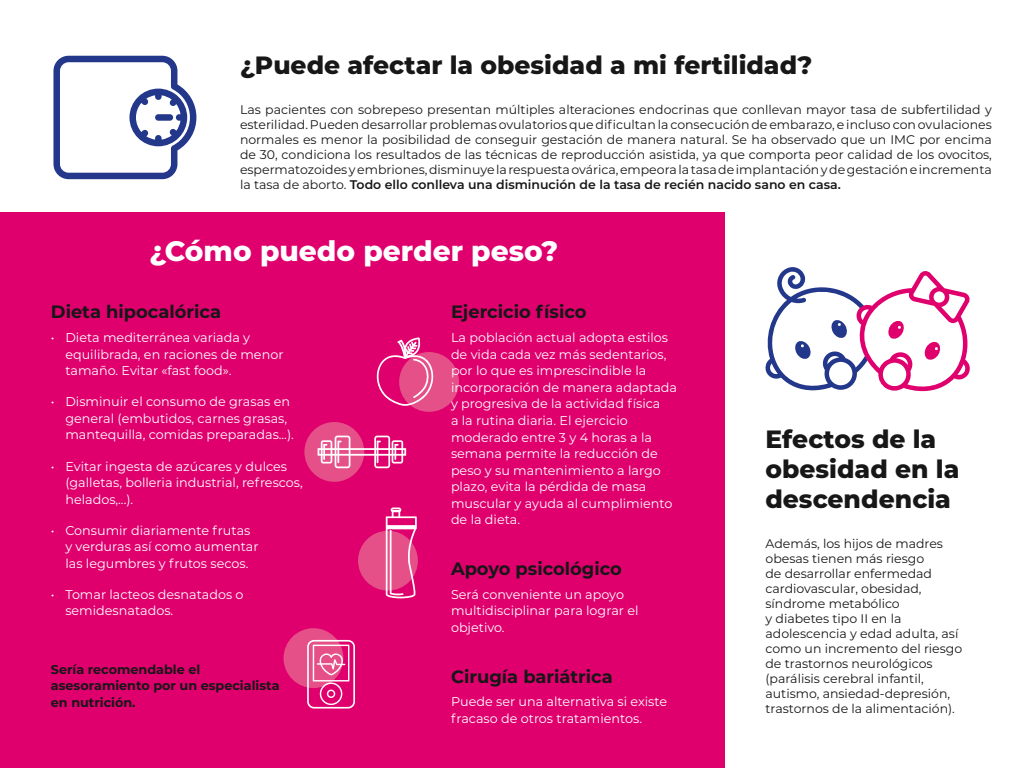
<style>
.page{position:relative;width:1024px;height:768px;background:#fff}
.page>*{position:absolute;margin:0;border:0;box-sizing:border-box;transform-origin:0 0}
.t1{font:800 28.05px "Montserrat";color:#fff}
.t2{font:800 25px/30.3px "Montserrat";color:#171717}
.t3{font:700 17.85px "Montserrat";color:#171717}
.t4{font:12.75px/16.6px "Montserrat";color:#fff}
.t5{font:700 12.75px/16.6px "Montserrat";color:#171717}
.t6{font:12.5px/15px "Montserrat";color:#171717;text-align:justify}
.s1{font-weight:600}
</style>
<div class="page">
<div style="left:0;top:212px;width:725px;height:556px;background:#df006e"></div>
<div style="left:399px;top:352px;width:60px;height:60px;background:#e55089;border-radius:50%"></div>
<svg style="left:376px;top:337px;width:58px;height:69px"></svg>
<svg style="left:53px;top:56px;width:143px;height:123px"></svg>
<div style="left:155px;top:114px;width:18px;height:7px;background:#23378b;border-radius:3px"></div>
<svg style="left:765px;top:267px;width:205px;height:124px"></svg>
<div style="left:358px;top:531px;width:60px;height:60px;background:#e55089;border-radius:50%"></div>
<svg style="left:386px;top:508px;width:31px;height:90px"></svg>
<div style="left:304px;top:422px;width:60px;height:60px;background:#e55089;border-radius:50%"></div>
<svg style="left:318px;top:436px;width:88px;height:32px"></svg>
<div style="left:284px;top:628px;width:59px;height:60px;background:#e55089;border-radius:50%"></div>
<svg style="left:307px;top:640px;width:48px;height:69px"></svg>
<h2 class="t2" style="left:240px;top:48px;width:574px">¿Puede afectar la obesidad a mi fertilidad?</h2>
<p class="t6" style="left:240px;top:101px;width:753px">Las pacientes con sobrepeso presentan múltiples alteraciones endocrinas que conllevan mayor tasa de subfertilidad y esterilidad. Pueden desarrollar problemas ovulatorios que dificultan la consecución de embarazo, e incluso con ovulaciones normales es menor la posibilidad de conseguir gestación de manera natural. Se ha observado que un IMC por encima de 30, condiciona los resultados de las técnicas de reproducción asistida, ya que comporta peor calidad de los ovocitos, espermatozoides y embriones, disminuye la respuesta ovárica, empeora la tasa de implantación y de gestación e incrementa la tasa de aborto. <span class="s1">Todo ello conlleva una disminución de la tasa de recién nacido sano en casa.</span></p>
<h1 class="t1" style="left:150px;top:231px;width:410px">¿Cómo puedo perder peso?</h1>
<h3 class="t3" style="left:51px;top:299px;width:172px">Dieta hipocalórica</h3>
<p class="t4" style="left:65px;top:329px;width:220px;text-indent:-14px">• Dieta mediterránea variada y equilibrada, en raciones de menor tamaño. Evitar «fast food».</p>
<p class="t4" style="left:65px;top:393px;width:230px;text-indent:-14px">• Disminuir el consumo de grasas en general (embutidos, carnes grasas, mantequilla, comidas preparadas...).</p>
<p class="t4" style="left:65px;top:457px;width:239px;text-indent:-14px">• Evitar ingesta de azúcares y dulces (galletas, bolleria industrial, refrescos, helados,...).</p>
<p class="t4" style="left:65px;top:521px;width:195px;text-indent:-14px">• Consumir diariamente frutas y verduras así como aumentar las legumbres y frutos secos.</p>
<p class="t4" style="left:65px;top:586px;width:180px;text-indent:-14px">• Tomar lacteos desnatados o semidesnatados.</p>
<h3 class="t3" style="left:451px;top:299px;width:137px">Ejercicio físico</h3>
<p class="t4" style="left:451px;top:329px;width:228px">La población actual adopta estilos de vida cada vez más sedentarios, por lo que es imprescindible la incorporación de manera adaptada y progresiva de la actividad física<br>a la rutina diaria. El ejercicio moderado entre 3 y 4 horas a la semana permite la reducción de peso y su mantenimiento a largo plazo, evita la pérdida de masa muscular y ayuda al cumplimiento de la dieta.</p>
<h3 class="t3" style="left:451px;top:556px;width:172px">Apoyo psicológico</h3>
<p class="t4" style="left:451px;top:586px;width:189px">Será conveniente un apoyo multidisciplinar para lograr el objetivo.</p>
<h3 class="t3" style="left:451px;top:663px;width:163px">Cirugía bariátrica</h3>
<p class="t4" style="left:451px;top:693px;width:218px">Puede ser una alternativa si existe fracaso de otros tratamientos.</p>
<p class="t5" style="left:51px;top:660px;width:230px">Sería recomendable el asesoramiento por un especialista en nutrición.</p>
<h2 class="t2" style="left:765px;top:422px;width:195px">Efectos de la obesidad en la descendencia</h2>
<p class="t6" style="left:765px;top:536px;width:198px;text-align:left">Además, los hijos de madres obesas tienen más riesgo<br>de desarrollar enfermedad cardiovascular, obesidad, síndrome metabólico<br>y diabetes tipo II en la adolescencia y edad adulta, así como un incremento del riesgo de trastornos neurológicos (parálisis cerebral infantil, autismo, ansiedad-depresión, trastornos de la alimentación).</p>
</div>
